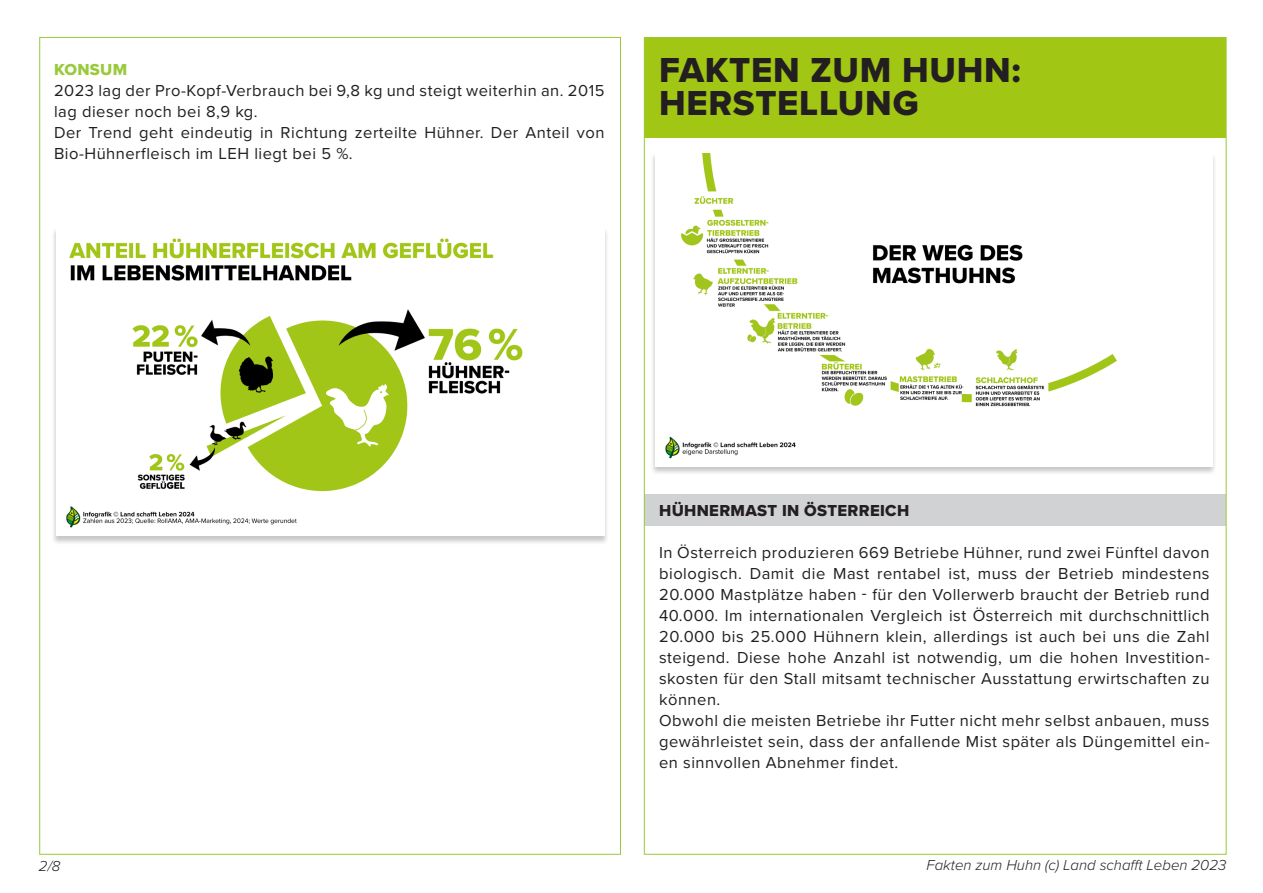
<style>
.page{position:relative;width:1263px;height:893px;background:#fff}
.page>*{position:absolute;margin:0;border:0;box-sizing:border-box;transform-origin:0 0}
.overhead{font:36px/33px "Proxima Nova Extrabld";letter-spacing:.02em;color:#231f20}
.Fließtext1{font:16.5px/21px "Proxima Nova";letter-spacing:.03em;color:#231f20;text-align:justify}
.head_grau_1{font:16.5px "Proxima Nova Extrabld";letter-spacing:.02em;color:#231f20}
.head_gruen1{font:16.5px "Proxima Nova Extrabld";letter-spacing:.02em;color:#99ca3b}
.t1{font:italic 300 15px "Proxima Nova";color:#231f20}
</style>
<div class="page">
<div style="left:644px;top:37px;width:582px;height:101px;background:#a2c614"></div>
<div style="left:644px;top:494px;width:582px;height:32px;background:#d1d2d4"></div>
<div style="left:650px;top:153px;width:567px;height:323px;background:#231f20;opacity:.25"></div>
<img style="left:655px;top:153px;width:557px;height:314px">
<div style="left:52px;top:227px;width:557px;height:318px;background:#231f20;opacity:.25"></div>
<img style="left:56px;top:227px;width:549px;height:309px">
<p class="head_gruen1" style="left:54px;top:60px;width:75px">KONSUM</p>
<p class="Fließtext1" style="left:54px;top:80px;width:552px">2023 lag der Pro-Kopf-Verbrauch bei 9,8 kg und steigt weiterhin an. 2015 lag dieser noch bei 8,9 kg.</p>
<p class="Fließtext1" style="left:54px;top:122px;width:552px">Der Trend geht eindeutig in Richtung zerteilte Hühner. Der Anteil von<br>Bio-Hühnerfleisch im LEH liegt bei 5 %.</p>
<p class="overhead" style="left:659px;top:56px;width:363px">FAKTEN ZUM HUHN:<br>HERSTELLUNG</p>
<p class="head_grau_1" style="left:659px;top:501px;width:252px">HÜHNERMAST IN ÖSTERREICH</p>
<p class="Fließtext1" style="left:659px;top:542px;width:552px">In Österreich produzieren 669 Betriebe Hühner, rund zwei Fünftel davon biologisch. Damit die Mast rentabel ist, muss der Betrieb mindestens 20.000 Mastplätze haben - für den Vollerwerb braucht der Betrieb rund 40.000. Im internationalen Vergleich ist Österreich mit durchschnittlich 20.000 bis 25.000 Hühnern klein, allerdings ist auch bei uns die Zahl steigend. Diese hohe Anzahl ist notwendig, um die hohen Investition&shy;skosten für den Stall mitsamt technischer Ausstattung erwirtschaften zu können.</p>
<p class="Fließtext1" style="left:659px;top:710px;width:552px">Obwohl die meisten Betriebe ihr Futter nicht mehr selbst anbauen, muss gewährleistet sein, dass der anfallende Mist später als Düngemittel ein&shy;en sinnvollen Abnehmer findet.</p>
<p class="t1" style="left:39px;top:854px;width:23px">2/8</p>
<p class="t1" style="left:926px;top:854px;width:301px">Fakten zum Huhn (c) Land schafft Leben 2023</p>
</div>
